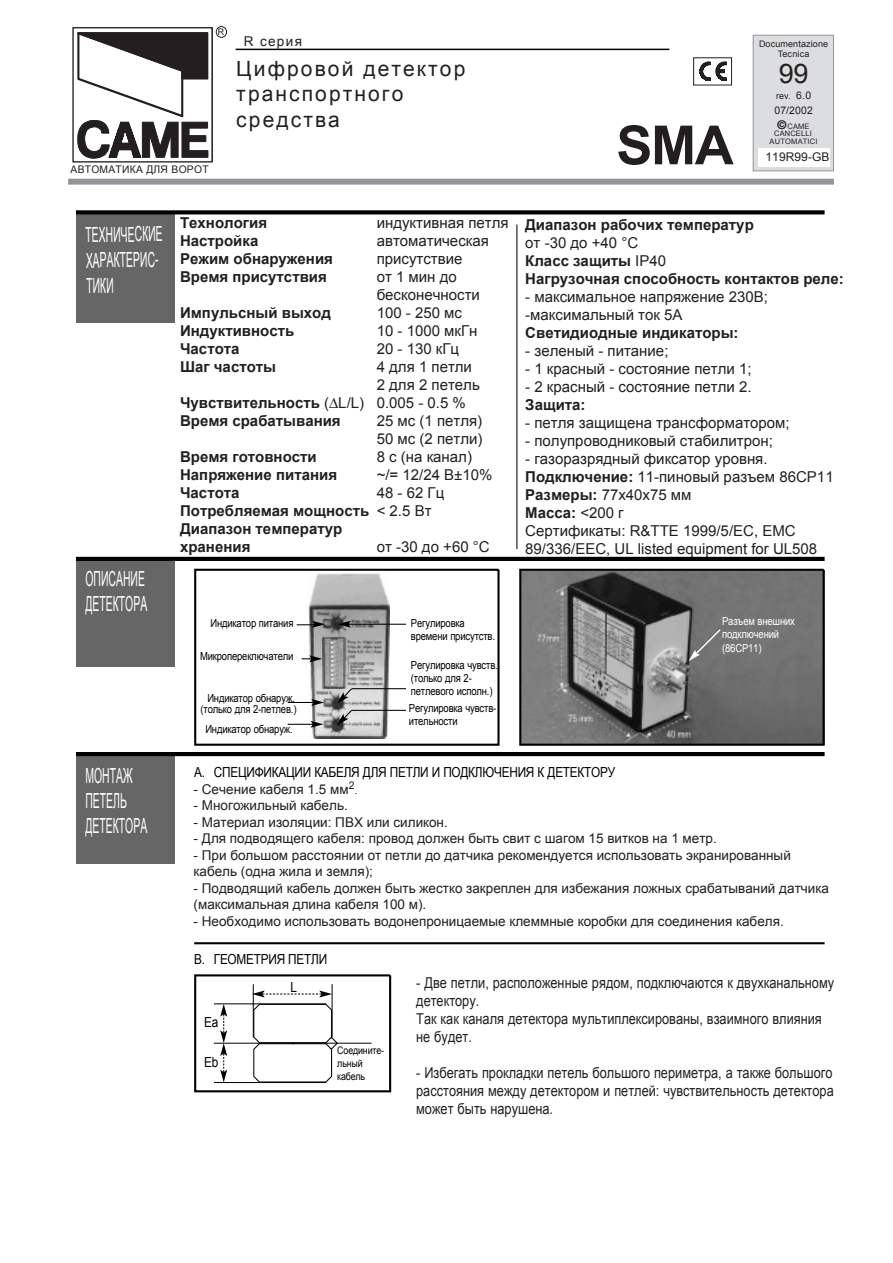
<style>
.page{position:relative;width:893px;height:1263px;background:#fff}
.page>*{position:absolute;margin:0;border:0;box-sizing:border-box;transform-origin:0 0}
.t1{font:700 54px "Arial";color:#231f20}
.t2{font:27px "Arial";color:#231f20}
.t3{font:21px/25.5px "Arial";letter-spacing:.1em;color:#231f20}
.t4{font:20.85px/25.3px "Arial";color:#fff;scale:.5 1}
.t5{font:15px/18px "Arial";color:#231f20}
.t6{font:700 15px/18px "Arial";color:#231f20}
.t7{font:15px/18px "Arial";color:#231f20;scale:.85 1}
.t8{font:13.95px "Arial";letter-spacing:-.02em;color:#000;scale:.85 1}
.t9{font:13.5px/16.5px "Arial";color:#231f20}
.t10{font:12px "Arial";letter-spacing:.005em;color:#231f20}
.t11{font:11.1px/13.4px "Arial";letter-spacing:-.015em;color:#000;scale:.85 1}
.t12{font:11.1px/13.4px "Arial";letter-spacing:-.015em;color:#fff;scale:.85 1}
.t13{font:10.5px "Arial";letter-spacing:.025em;color:#231f20}
.t14{font:10.35px/12.6px "Arial";letter-spacing:-.015em;color:#000;scale:.85 1}
.t15{font:9px/10.5px "Arial";letter-spacing:.015em;color:#231f20;text-align:center}
.t16{font:7.5px/7.5px "Arial";letter-spacing:.02em;color:#231f20;text-align:center}
.s1{font-weight:400}
.s2{font-size:10.5px}
.s3{font-family:"Helvetica";font-weight:700;font-size:12px}
.s4{font-weight:700}
</style>
<div class="page">
<div style="left:68px;top:179px;width:765px;height:6px;background:#939598"></div>
<div style="left:752px;top:35px;width:81px;height:136px;background:#dcdddf;border:1px solid #939598"></div>
<div style="left:758px;top:148px;width:71px;height:19px;background:#fff"></div>
<svg style="left:699px;top:62px;width:27px;height:20px"></svg>
<div style="left:194px;top:974px;width:197px;height:118px;border:2px solid #000"></div>
<img style="left:308px;top:574px;width:81px;height:165px">
<div style="left:194px;top:569px;width:305px;height:177px;border:2px solid #000"></div>
<hr style="left:516px;top:225px;width:1px;height:324px;background:#000">
<div style="left:76px;top:215px;width:98px;height:108px;background:#666"></div>
<div style="left:76px;top:559px;width:98px;height:108px;background:#666"></div>
<hr style="left:76px;top:557px;width:748px;height:4px;background:#000">
<svg style="left:76px;top:210px;width:748px;height:4px;fill:#000"></svg>
<div style="left:76px;top:756px;width:98px;height:108px;background:#666"></div>
<hr style="left:76px;top:752px;width:748px;height:4px;background:#000">
<hr style="left:194px;top:942px;width:630px;height:2px;background:#000">
<hr style="left:214px;top:1043px;width:157px;height:1px;background:#000">
<hr style="left:214px;top:1004px;width:112px;height:1px;background:#000">
<hr style="left:253px;top:984px;width:1px;height:53px;background:#000">
<hr style="left:332px;top:984px;width:1px;height:53px;background:#000">
<hr style="left:214px;top:1082px;width:112px;height:1px;background:#000">
<svg style="left:220px;top:1004px;width:7px;height:78px"></svg>
<svg style="left:253px;top:1003px;width:86px;height:80px"></svg>
<svg style="left:252px;top:991px;width:80px;height:6px"></svg>
<hr style="left:348px;top:624px;width:58px;height:1px;background:#000">
<svg style="left:338px;top:621px;width:13px;height:7px"></svg>
<svg style="left:297px;top:621px;width:28px;height:7px"></svg>
<svg style="left:301px;top:655px;width:21px;height:7px"></svg>
<svg style="left:288px;top:699px;width:36px;height:7px"></svg>
<svg style="left:288px;top:721px;width:35px;height:7px"></svg>
<svg style="left:337px;top:687px;width:16px;height:38px"></svg>
<hr style="left:352px;top:688px;width:54px;height:1px;background:#000">
<hr style="left:352px;top:710px;width:54px;height:1px;background:#000">
<img style="left:522px;top:572px;width:299px;height:171px">
<div style="left:519px;top:569px;width:305px;height:177px;border:2px solid #000"></div>
<svg style="left:688px;top:628px;width:34px;height:33px"></svg>
<hr style="left:235px;top:49px;width:434px;height:1px;background:#000">
<div style="left:216px;top:27px;width:11px;height:10px;background:#fff;border:1px solid #231f20;border-radius:50%"></div>
<svg style="left:72px;top:27px;width:141px;height:136px"></svg>
<p class="t15" style="left:218px;top:27px;width:8px">R</p>
<p class="t9" style="left:244px;top:33px;width:60px">R серия</p>
<h3 class="t3" style="left:236px;top:55px;width:230px">Цифровой детектор транспортного средства</h3>
<p class="t13" style="left:71px;top:162px;width:140px">АВТОМАТИКА ДЛЯ ВОРОТ</p>
<h3 class="t4" style="left:85px;top:222px;width:156px;text-align:justify;rotate:-1deg">ТЕХНИЧЕСКИЕ ХАРАКТЕРИС-ТИКИ</h3>
<h3 class="t4" style="left:85px;top:566px;width:125px">ОПИСАНИЕ<br>ДЕТЕКТОРА</h3>
<p class="t6" style="left:180px;top:214px;width:154px">Технология<br>Настройка<br>Режим обнаружения<br>Время присутствия</p>
<p class="t6" style="left:180px;top:304px;width:152px">Импульсный выход<br>Индуктивность<br>Частота<br>Шаг частоты</p>
<p class="t6" style="left:180px;top:394px;width:185px">Чувствительность <span class="s1">(</span>∆<span class="s1">L/L)<br></span>Время срабатывания</p>
<p class="t6" style="left:180px;top:448px;width:191px">Время готовности<br>Напряжение питания<br>Частота<br>Потребляемая мощность<br>Диапазон температур хранения</p>
<p class="t5" style="left:376px;top:214px;width:133px">индуктивная петля автоматическая присутствие<br>от 1 мин до бесконечности<br>100 - 250 мс<br>10 - 1000 мкГн<br>20 - 130 кГц<br>4 для 1 петли<br>2 для 2 петель<br>0.005 - 0.5 %<br>25 мс (1 петля)<br>50 мс (2 петли)<br>8 с (на канал)<br>~/= 12/24 В±10%<br>48 - 62 Гц<br>&lt; 2.5 Вт</p>
<p class="t5" style="left:376px;top:538px;width:114px">от -30 до +60 °С</p>
<p class="t11" style="left:210px;top:616px;width:99px">Индикатор питания</p>
<p class="t11" style="left:200px;top:650px;width:111px">Микропереключатели</p>
<p class="t11" style="left:207px;top:691px;width:104px">Индикатор обнаруж.</p>
<p class="t11" style="left:205px;top:722px;width:104px">Индикатор обнаруж.</p>
<p class="t11" style="left:200px;top:703px;width:114px">(только для 2-петлев.)</p>
<p class="t11" style="left:411px;top:616px;width:101px">Регулировка времени присутств.</p>
<p class="t11" style="left:411px;top:658px;width:104px">Регулировка чувств. (только для 2- петлевого исполн.)</p>
<p class="t11" style="left:409px;top:701px;width:104px">Регулировка чувств&shy;ительности</p>
<h1 class="t1" style="left:616px;top:108px;width:119px">SMA</h1>
<p class="t15" style="left:759px;top:38px;width:71px">Documentazione<br>Tecnica</p>
<h2 class="t2" style="left:778px;top:55px;width:31px">99</h2>
<p class="t15" style="left:776px;top:90px;width:37px">rev. <span class="s2">6.0</span></p>
<p class="t13" style="left:774px;top:103px;width:40px">07/2002</p>
<p class="t16" style="left:769px;top:122px;width:50px"><span class="s3">©</span>CAME<br>CANCELLI<br>AUTOMATICI</p>
<p class="t10" style="left:765px;top:149px;width:66px">119R99-GB</p>
<p class="t6" style="left:525px;top:215px;width:230px">Диапазон рабочих температур</p>
<p class="t6" style="left:525px;top:233px;width:320px"><span class="s1">от -30 до +40 °С<br></span>Класс защиты <span class="s1">IP40<br></span>Нагрузочная способность контактов реле:</p>
<p class="t5" style="left:525px;top:287px;width:244px">- максимальное напряжение 230В; -максимальный ток 5А</p>
<p class="t6" style="left:525px;top:323px;width:215px">Светидиодные индикаторы:</p>
<p class="t5" style="left:525px;top:341px;width:145px">- зеленый - питание;</p>
<p class="t5" style="left:525px;top:359px;width:228px">- 1 красный - состояние петли 1;</p>
<p class="t5" style="left:525px;top:377px;width:228px">- 2 красный - состояние петли 2.</p>
<p class="t6" style="left:525px;top:395px;width:62px">Защита:</p>
<p class="t5" style="left:525px;top:413px;width:266px">- петля защищена трансформатором;</p>
<p class="t5" style="left:525px;top:431px;width:249px">- полупроводниковый стабилитрон;</p>
<p class="t5" style="left:525px;top:449px;width:310px">- газоразрядный фиксатор уровня.<br><span class="s4">Подключение:</span> 11-пиновый разъем 86СР11<br><span class="s4">Размеры:</span> 77х40х75 мм<br><span class="s4">Масса:</span> &lt;200 г<br>Сертификаты: R&amp;TTE 1999/5/EC, EMC<br>89/336/EEC, UL listed equipment for UL508</p>
<p class="t12" style="left:722px;top:614px;width:87px">Разъем внешних подключений (86CP11)</p>
<h3 class="t4" style="left:85px;top:763px;width:125px">МОНТАЖ<br>ПЕТЕЛЬ<br>ДЕТЕКТОРА</h3>
<p class="t8" style="left:194px;top:763px;width:497px">A. СПЕЦИФИКАЦИИ КАБЕЛЯ ДЛЯ ПЕТЛИ И ПОДКЛЮЧЕНИЯ К ДЕТЕКТОРУ</p>
<p class="t9" style="left:194px;top:781px;width:165px">- Сечение кабеля 1.5 мм<sup>2</sup><span class="s2">.</span></p>
<p class="t9" style="left:194px;top:797px;width:156px">- Многожильный кабель.</p>
<p class="t9" style="left:194px;top:814px;width:256px">- Материал изоляции: ПВХ или силикон.</p>
<p class="t9" style="left:194px;top:830px;width:524px">- Для подводящего кабеля: провод должен быть свит с шагом 15 витков на 1 метр.</p>
<p class="t9" style="left:194px;top:847px;width:598px">- При большом расстоянии от петли до датчика рекомендуется использовать экранированный кабель (одна жила и земля);</p>
<p class="t9" style="left:194px;top:880px;width:636px">- Подводящий кабель должен быть жестко закреплен для избежания ложных срабатываний датчика (максимальная длина кабеля 100 м).</p>
<p class="t9" style="left:194px;top:913px;width:591px">- Необходимо использовать водонепроницаемые клеммные коробки для соединения кабеля.</p>
<p class="t8" style="left:194px;top:950px;width:158px">B. ГЕОМЕТРИЯ ПЕТЛИ</p>
<p class="t8" style="left:290px;top:977px;width:9px">L</p>
<p class="t8" style="left:204px;top:1013px;width:18px">Ea</p>
<p class="t8" style="left:204px;top:1052px;width:18px">Eb</p>
<p class="t14" style="left:337px;top:1044px;width:57px">Соедините&shy;льный кабель</p>
<p class="t7" style="left:416px;top:974px;width:493px">- Две петли, расположенные рядом, подключаются к двухканальному детектору.<br>Так как каналя детектора мультиплексированы, взаимного влияния не будет.</p>
<p class="t7" style="left:416px;top:1064px;width:493px;text-align:justify">- Избегать прокладки петель большого периметра, а также большого расстояния между детектором и петлей: чувствительность детектора может быть нарушена.</p>
</div>
